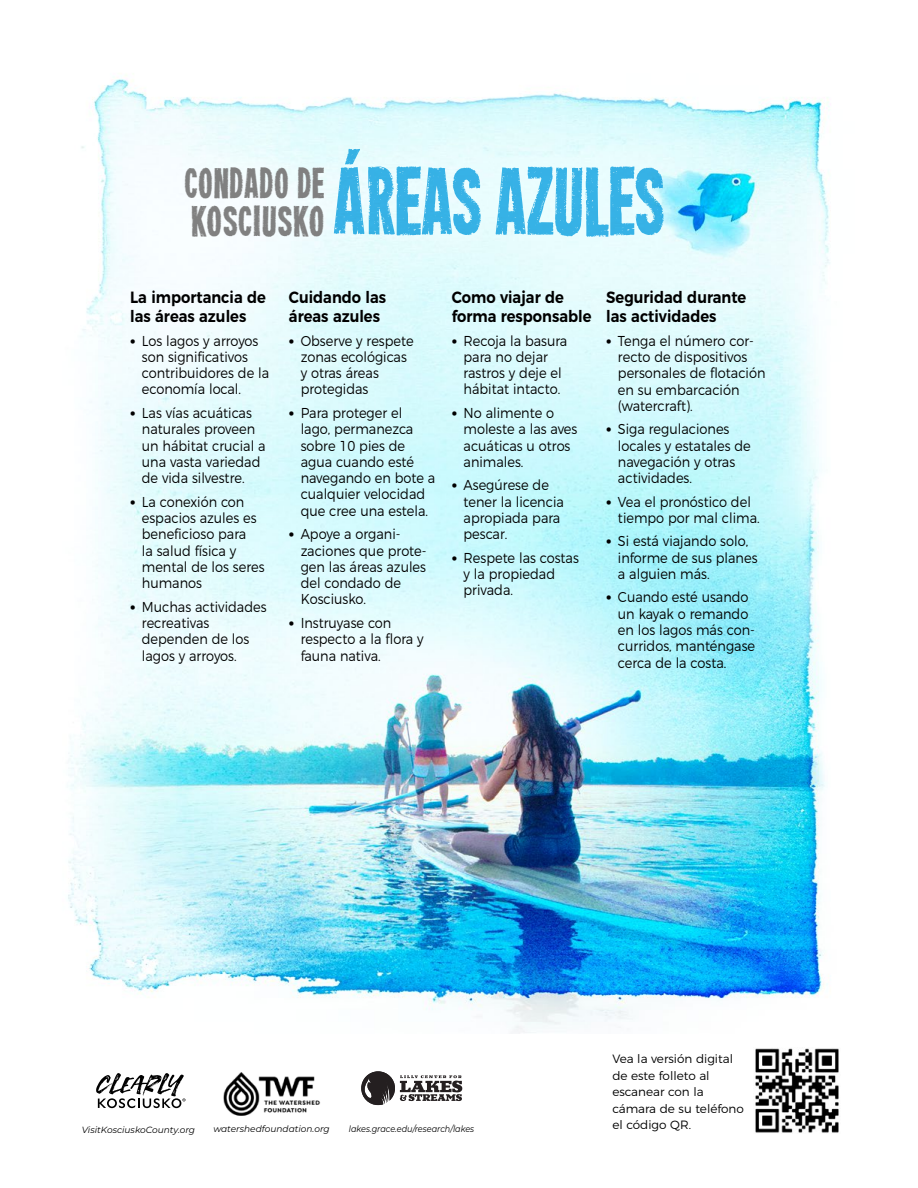
<style>
.page{position:relative;width:918px;height:1188px;background:#fff}
.page>*{position:absolute;margin:0;border:0;box-sizing:border-box;transform-origin:0 0}
.t1{font:84.9px "Heavyweight";letter-spacing:-.04em;color:#3cb4e7;scale:.92 1}
.t2{font:37.95px/38px "Heavyweight";letter-spacing:-.005em;color:#808080;scale:.95 1}
.t3{font:600 16.35px/19.5px "Montserrat";color:#000;scale:.9 1}
.t4{font:300 14.4px/16.4px "Montserrat";color:#000;scale:.9 1}
.t5{font:300 12px/16.5px "Montserrat";color:#000}
.t6{font:italic 9px "Montserrat";color:#000}
.t7{font:italic 9px "Montserrat";color:#000;scale:.9 1}
.s1{font-weight:700;font-size:16.35px}
</style>
<div class="page">
<svg style="left:96px;top:1073px;width:90px;height:35px"></svg>
<img style="left:223px;top:1072px;width:98px;height:44px">
<img style="left:755px;top:1048px;width:84px;height:85px">
<svg style="left:361px;top:1071px;width:101px;height:34px"></svg>
<img style="left:68px;top:79px;width:762px;height:954px">
<svg style="left:334px;top:149px;width:30px;height:85px;background:#82d0ef"></svg>
<h2 class="t2" style="left:184px;top:166px;width:150px">CONDADO DE<br>KOSCIUSKO</h2>
<h1 class="t1" style="left:366px;top:166px;width:327px">REAS AZULES</h1>
<p class="t3" style="left:130px;top:286px;width:152px">La importancia de las áreas azules</p>
<p class="t4" style="left:142px;top:331px;width:143px;text-indent:-12px"><span class="s1">•</span> Los lagos y arroyos son significativos contribuidores de la economía local.</p>
<p class="t4" style="left:142px;top:403px;width:139px;text-indent:-12px"><span class="s1">•</span> Las vías acuáticas naturales proveen un hábitat crucial a una vasta variedad de vida silvestre.</p>
<p class="t4" style="left:142px;top:492px;width:138px;text-indent:-12px"><span class="s1">•</span> La conexión con espacios azules es beneficioso para<br>la salud física y mental de los seres humanos</p>
<p class="t4" style="left:142px;top:597px;width:140px;text-indent:-12px"><span class="s1">•</span> Muchas actividades recreativas dependen de los lagos y arroyos.</p>
<p class="t3" style="left:289px;top:286px;width:110px">Cuidando las áreas azules</p>
<p class="t4" style="left:301px;top:331px;width:127px;text-indent:-12px"><span class="s1">•</span> Observe y respete zonas ecológicas y otras áreas protegidas</p>
<p class="t4" style="left:301px;top:403px;width:151px;text-indent:-12px"><span class="s1">•</span> Para proteger el lago, permanezca sobre 10 pies de agua cuando esté navegando en bote a cualquier velocidad que cree una estela.</p>
<p class="t4" style="left:301px;top:525px;width:141px;text-indent:-12px"><span class="s1">•</span> Apoye a organi&shy;zaciones que prote&shy;gen las áreas azules del condado de<br>Kosciusko.</p>
<p class="t4" style="left:301px;top:613px;width:138px;text-indent:-12px"><span class="s1">•</span> Instruyase con respecto a la flora y fauna nativa.</p>
<p class="t3" style="left:452px;top:286px;width:157px">Como viajar de forma responsable</p>
<p class="t4" style="left:452px;top:331px;width:130px;text-align:center"><span class="s1">•</span> Recoja la basura para no dejar rastros y deje el hábitat intacto.</p>
<p class="t4" style="left:464px;top:403px;width:128px;text-indent:-12px"><span class="s1">•</span> No alimente o moleste a las aves acuáticas u otros animales.</p>
<p class="t4" style="left:464px;top:476px;width:113px;text-indent:-12px"><span class="s1">•</span> Asegúrese de tener la licencia apropiada para pescar.</p>
<p class="t4" style="left:464px;top:548px;width:130px;text-indent:-12px"><span class="s1">•</span> Respete las costas y la propiedad privada.</p>
<p class="t3" style="left:606px;top:286px;width:157px">Seguridad durante las actividades</p>
<p class="t4" style="left:618px;top:331px;width:165px;text-indent:-12px"><span class="s1">•</span> Tenga el número cor&shy;recto de dispositivos personales de flotación en su embarcación (watercraft).</p>
<p class="t4" style="left:618px;top:420px;width:149px;text-indent:-12px"><span class="s1">•</span> Siga regulaciones locales y estatales de navegación y otras actividades.</p>
<p class="t4" style="left:618px;top:492px;width:159px;text-indent:-12px"><span class="s1">•</span> Vea el pronóstico del tiempo por mal clima.</p>
<p class="t4" style="left:618px;top:532px;width:157px;text-indent:-12px"><span class="s1">•</span> Si está viajando solo, informe de sus planes a alguien más.</p>
<p class="t4" style="left:618px;top:588px;width:154px;text-indent:-12px"><span class="s1">•</span> Cuando esté usando un kayak o remando en los lagos más con&shy;curridos, manténgase cerca de la costa.</p>
<p class="t5" style="left:612px;top:1050px;width:133px">Vea la versión digital de este folleto al escanear con la cámara de su teléfono</p>
<p class="t6" style="left:213px;top:1123px;width:118px">watershedfoundation.org</p>
<p class="t5" style="left:612px;top:1116px;width:80px">el código QR.</p>
<p class="t6" style="left:82px;top:1123px;width:115px">VisitKosciuskoCounty.org</p>
<p class="t7" style="left:349px;top:1123px;width:141px">lakes.grace.edu/research/lakes</p>
</div>
